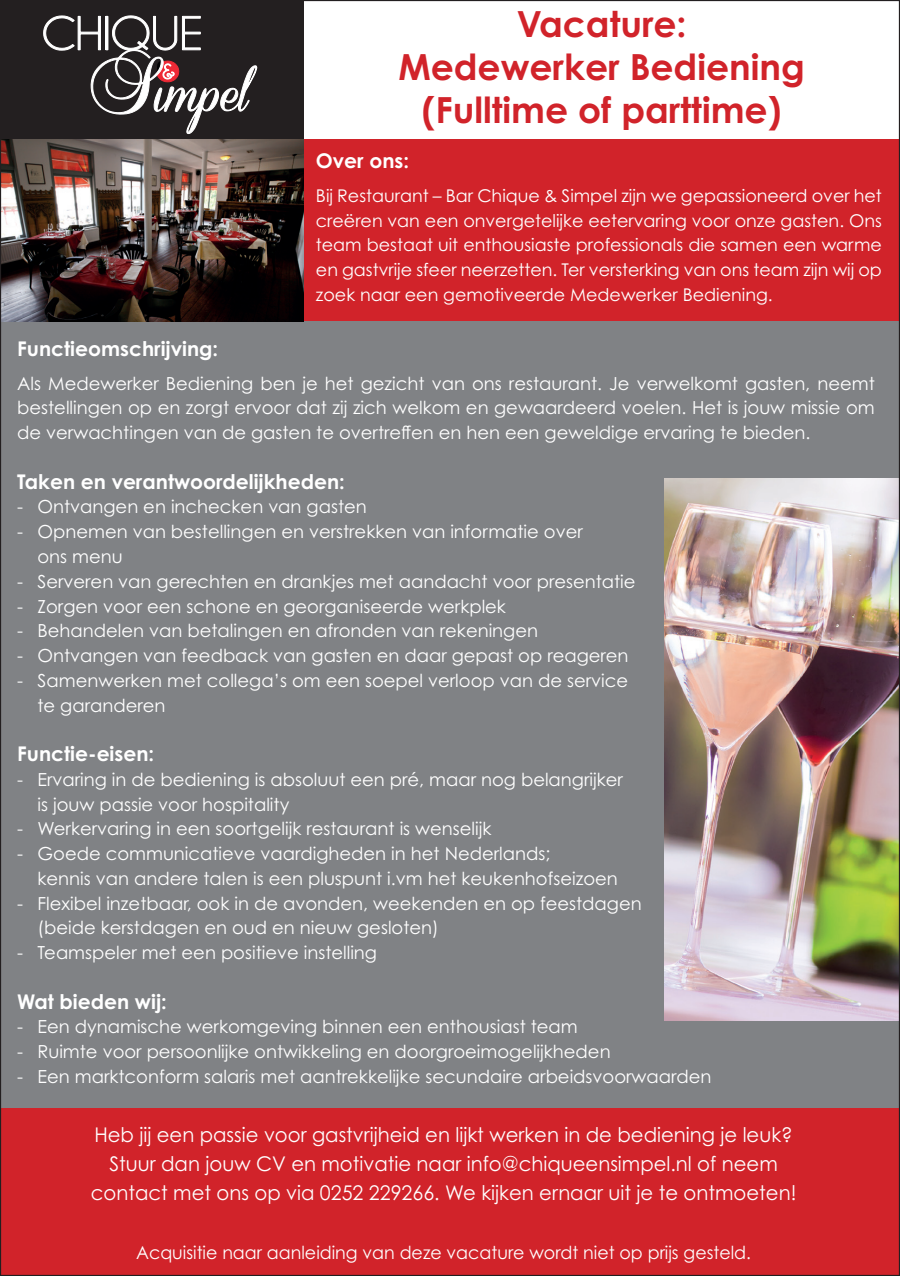
<style>
.page{position:relative;width:900px;height:1276px;background:#fff}
.page>*{position:absolute;margin:0;border:0;box-sizing:border-box;transform-origin:0 0}
.t1{font:700 36px/42.8px "Century Gothic Pro";color:#d1232a;text-align:center}
.t2{font:20.25px/29.2px "Century Gothic Pro";color:#fff;text-align:center}
.t3{font:700 20.25px "Century Gothic Pro";color:#fff}
.t4{font:18px/24.8px "Century Gothic Pro";color:#fff}
.t5{font:17.55px/24.8px "Century Gothic Pro";color:#fff;text-align:justify}
</style>
<div class="page">
<div style="left:303px;top:139px;width:596px;height:182px;background:#d1232a"></div>
<div style="left:0;top:321px;width:899px;height:787px;background:#808285"></div>
<div style="left:0;top:0;width:303px;height:139px;background:#231f20"></div>
<img style="left:2px;top:139px;width:301px;height:182px">
<img style="left:664px;top:478px;width:233px;height:542px">
<svg style="left:44px;top:16px;width:213px;height:118px"></svg>
<div style="left:0;top:1108px;width:899px;height:168px;background:#d1232a"></div>
<h1 class="t1" style="left:398px;top:2px;width:408px">Vacature:<br>Medewerker Bediening (Fulltime of parttime)</h1>
<p class="t3" style="left:316px;top:148px;width:95px">Over ons:</p>
<p class="t5" style="left:316px;top:183px;width:567px">Bij Restaurant – Bar Chique &amp; Simpel zijn we gepassioneerd over het creëren van een onvergetelijke eetervaring voor onze gasten. Ons team bestaat uit enthousiaste professionals die samen een warme en gastvrije sfeer neerzetten. Ter versterking van ons team zijn wij op zoek naar een gemotiveerde Medewerker Bediening.</p>
<p class="t3" style="left:17px;top:336px;width:202px">Functieomschrijving:</p>
<p class="t4" style="left:17px;top:371px;width:858px;text-align:justify">Als Medewerker Bediening ben je het gezicht van ons restaurant. Je verwelkomt gasten, neemt bestellingen op en zorgt ervoor dat zij zich welkom en gewaardeerd voelen. Het is jouw missie om de verwachtingen van de gasten te overtreffen en hen een geweldige ervaring te bieden.</p>
<p class="t3" style="left:17px;top:469px;width:329px">Taken en verantwoordelijkheden:</p>
<p class="t4" style="left:17px;top:494px;width:351px">- Ontvangen en inchecken van gasten</p>
<p class="t4" style="left:37px;top:519px;width:546px;text-indent:-20px">- Opnemen van bestellingen en verstrekken van informatie over ons menu</p>
<p class="t4" style="left:17px;top:569px;width:619px">- Serveren van gerechten en drankjes met aandacht voor presentatie</p>
<p class="t4" style="left:17px;top:593px;width:490px">- Zorgen voor een schone en georganiseerde werkplek</p>
<p class="t4" style="left:17px;top:618px;width:522px">- Behandelen van betalingen en afronden van rekeningen</p>
<p class="t4" style="left:17px;top:643px;width:612px">- Ontvangen van feedback van gasten en daar gepast op reageren</p>
<p class="t4" style="left:37px;top:668px;width:592px;text-indent:-20px">- Samenwerken met collega’s om een soepel verloop van de service te garanderen</p>
<p class="t3" style="left:17px;top:741px;width:138px">Functie-eisen:</p>
<p class="t4" style="left:37px;top:767px;width:586px;text-indent:-20px">- Ervaring in de bediening is absoluut een pré, maar nog belangrijker is jouw passie voor hospitality</p>
<p class="t4" style="left:17px;top:816px;width:475px">- Werkervaring in een soortgelijk restaurant is wenselijk</p>
<p class="t4" style="left:37px;top:841px;width:581px;text-indent:-20px">- Goede communicatieve vaardigheden in het Nederlands;<br>kennis van andere talen is een pluspunt i.vm het keukenhofseizoen</p>
<p class="t4" style="left:37px;top:890px;width:605px;text-indent:-20px">- Flexibel inzetbaar, ook in de avonden, weekenden en op feestdagen (beide kerstdagen en oud en nieuw gesloten)</p>
<p class="t4" style="left:17px;top:940px;width:361px">- Teamspeler met een positieve instelling</p>
<p class="t3" style="left:17px;top:988px;width:151px">Wat bieden wij:</p>
<p class="t4" style="left:17px;top:1014px;width:562px">- Een dynamische werkomgeving binnen een enthousiast team</p>
<p class="t4" style="left:17px;top:1039px;width:594px">- Ruimte voor persoonlijke ontwikkeling en doorgroeimogelijkheden</p>
<p class="t4" style="left:17px;top:1064px;width:695px">- Een marktconform salaris met aantrekkelijke secundaire arbeidsvoorwaarden</p>
<p class="t2" style="left:91px;top:1119px;width:707px">Heb jij een passie voor gastvrijheid en lijkt werken in de bediening je leuk?<br>Stuur dan jouw CV en motivatie naar info@chiqueensimpel.nl of neem contact met ons op via 0252 229266. We kijken ernaar uit je te ontmoeten!</p>
<p class="t4" style="left:136px;top:1239px;width:616px">Acquisitie naar aanleiding van deze vacature wordt niet op prijs gesteld.</p>
</div>
